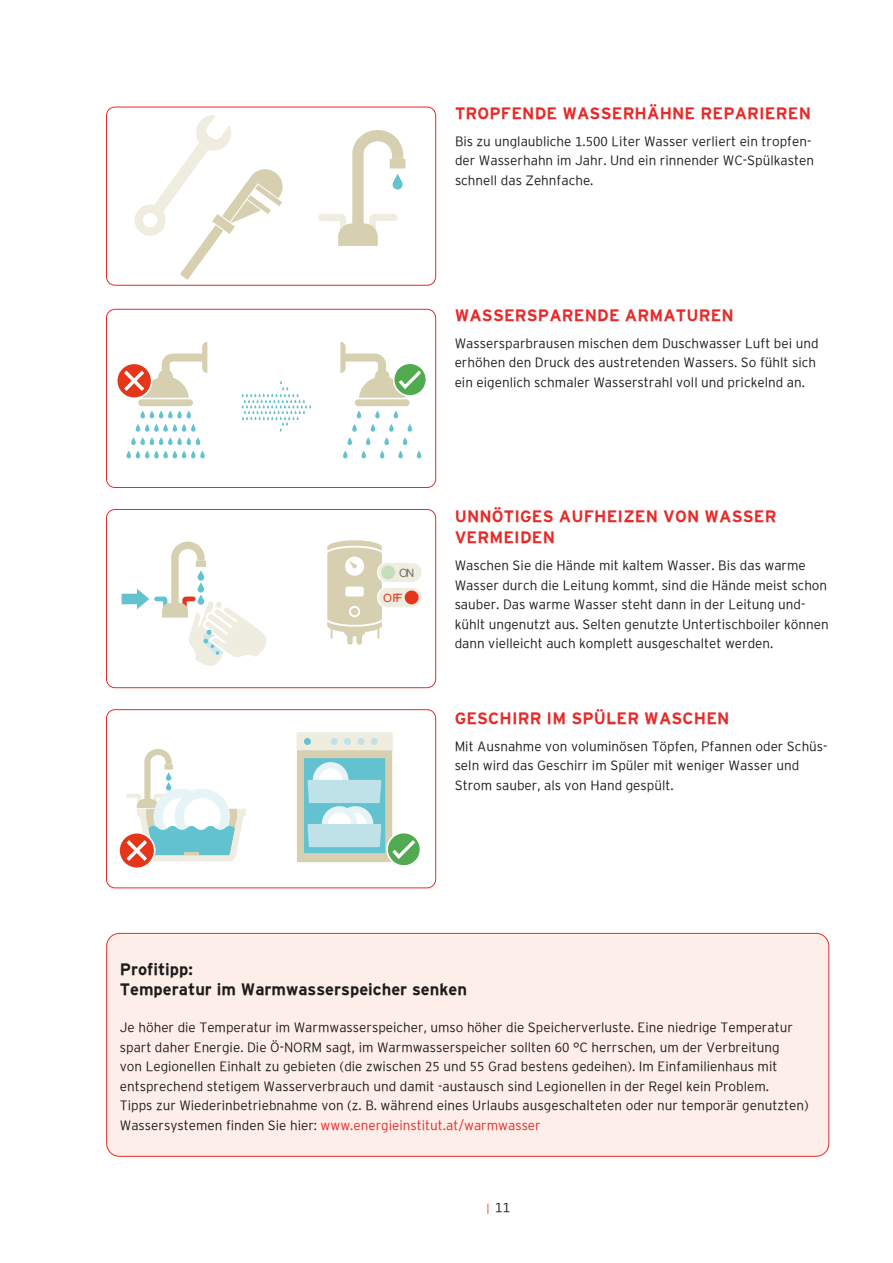
<style>
.page{position:relative;width:893px;height:1263px;background:#fff}
.page>*{position:absolute;margin:0;border:0;box-sizing:border-box;transform-origin:0 0}
.t1{font:700 16.5px/21px "Energieinstitut";letter-spacing:.01em;color:#e62b2a}
.t2{font:700 16.5px/19.5px "Energieinstitut";color:#1d1d1b}
.t3{font:300 13.5px/19.5px "Energieinstitut";color:#1d1d1b}
.t4{font:11.4px "Arial";color:#e5361a}
.t5{font:11.4px "Arial";color:#76756d}
.s1{color:#e62b2a}
.s2{font-size:10.5px;color:#e62b2a}
</style>
<div class="page">
<svg style="left:318px;top:130px;width:85px;height:116px"></svg>
<div style="left:390px;top:159px;width:15px;height:10px;background:#d6d0b1"></div>
<svg style="left:134px;top:115px;width:149px;height:165px"></svg>
<div style="left:106px;top:107px;width:330px;height:178px;border:1px solid #e62b2a;border-radius:9px"></div>
<svg style="left:242px;top:381px;width:69px;height:50px"></svg>
<div style="left:138px;top:399px;width:55px;height:7px;background:#d6d0b1;border-radius:3px"></div>
<svg style="left:140px;top:411px;width:51px;height:7px"></svg>
<svg style="left:135px;top:424px;width:5px;height:8px"></svg>
<svg style="left:145px;top:424px;width:5px;height:8px"></svg>
<svg style="left:154px;top:424px;width:5px;height:8px"></svg>
<svg style="left:163px;top:424px;width:5px;height:8px"></svg>
<svg style="left:172px;top:424px;width:5px;height:8px"></svg>
<svg style="left:182px;top:424px;width:5px;height:8px"></svg>
<svg style="left:191px;top:424px;width:5px;height:8px"></svg>
<svg style="left:131px;top:437px;width:5px;height:8px"></svg>
<svg style="left:140px;top:437px;width:5px;height:8px"></svg>
<svg style="left:149px;top:437px;width:5px;height:8px"></svg>
<svg style="left:159px;top:437px;width:5px;height:8px"></svg>
<svg style="left:168px;top:437px;width:5px;height:8px"></svg>
<svg style="left:177px;top:437px;width:5px;height:8px"></svg>
<svg style="left:186px;top:437px;width:5px;height:8px"></svg>
<svg style="left:195px;top:437px;width:6px;height:8px"></svg>
<svg style="left:126px;top:451px;width:79px;height:7px"></svg>
<div style="left:355px;top:399px;width:55px;height:7px;background:#d6d0b1;border-radius:3px"></div>
<svg style="left:393px;top:411px;width:5px;height:7px"></svg>
<svg style="left:375px;top:411px;width:5px;height:7px"></svg>
<svg style="left:356px;top:411px;width:6px;height:7px"></svg>
<svg style="left:407px;top:424px;width:5px;height:8px"></svg>
<svg style="left:389px;top:424px;width:5px;height:8px"></svg>
<svg style="left:370px;top:424px;width:5px;height:8px"></svg>
<svg style="left:352px;top:424px;width:5px;height:8px"></svg>
<svg style="left:403px;top:437px;width:5px;height:8px"></svg>
<svg style="left:384px;top:437px;width:5px;height:8px"></svg>
<svg style="left:366px;top:437px;width:5px;height:8px"></svg>
<svg style="left:347px;top:437px;width:5px;height:8px"></svg>
<svg style="left:416px;top:451px;width:6px;height:7px"></svg>
<svg style="left:398px;top:451px;width:5px;height:7px"></svg>
<svg style="left:380px;top:451px;width:5px;height:7px"></svg>
<svg style="left:361px;top:451px;width:5px;height:7px"></svg>
<svg style="left:343px;top:451px;width:5px;height:7px"></svg>
<svg style="left:117px;top:363px;width:35px;height:35px"></svg>
<div style="left:116px;top:362px;width:36px;height:37px;border:2px solid #fff;border-radius:50%"></div>
<svg style="left:120px;top:342px;width:87px;height:56px"></svg>
<div style="left:393px;top:362px;width:34px;height:35px;border:2px solid #fff;border-radius:50%"></div>
<svg style="left:340px;top:342px;width:85px;height:56px"></svg>
<div style="left:106px;top:309px;width:330px;height:179px;border:1px solid #e62b2a;border-radius:9px"></div>
<svg style="left:327px;top:540px;width:55px;height:105px"></svg>
<div style="left:378px;top:562px;width:44px;height:21px;background:#efece0;border-radius:10px"></div>
<div style="left:377px;top:561px;width:46px;height:22px;border:1px solid #fff;border-radius:10px"></div>
<div style="left:381px;top:565px;width:14px;height:14px;background:#c6ddbb;border-radius:50%"></div>
<div style="left:378px;top:587px;width:44px;height:21px;background:#efece0;border-radius:10px"></div>
<div style="left:377px;top:586px;width:46px;height:22px;border:1px solid #fff;border-radius:10px"></div>
<div style="left:405px;top:590px;width:14px;height:14px;background:#e5361a;border-radius:50%"></div>
<svg style="left:122px;top:542px;width:145px;height:124px"></svg>
<div style="left:106px;top:509px;width:330px;height:179px;border:1px solid #e62b2a;border-radius:9px"></div>
<svg style="left:119px;top:833px;width:36px;height:35px"></svg>
<div style="left:118px;top:832px;width:38px;height:37px;border:2px solid #fff;border-radius:50%"></div>
<svg style="left:123px;top:749px;width:123px;height:116px"></svg>
<div style="left:297px;top:733px;width:95px;height:129px;background:#d6d0b1"></div>
<div style="left:297px;top:733px;width:95px;height:17px;background:#efece0"></div>
<div style="left:304px;top:738px;width:7px;height:7px;background:#63c2cf;border-radius:50%"></div>
<div style="left:331px;top:738px;width:7px;height:7px;background:#bee2e8;border-radius:50%"></div>
<div style="left:344px;top:738px;width:7px;height:7px;background:#bee2e8;border-radius:50%"></div>
<div style="left:357px;top:738px;width:7px;height:7px;background:#bee2e8;border-radius:50%"></div>
<div style="left:371px;top:738px;width:7px;height:7px;background:#bee2e8;border-radius:50%"></div>
<div style="left:304px;top:758px;width:81px;height:95px;background:#63c2cf"></div>
<div style="left:313px;top:762px;width:35px;height:36px;background:#e7f4f7;border-radius:50%"></div>
<div style="left:319px;top:768px;width:23px;height:23px;background:#fff;border-radius:50%"></div>
<div style="left:338px;top:806px;width:35px;height:36px;background:#e7f4f7;border-radius:50%"></div>
<div style="left:345px;top:813px;width:21px;height:22px;background:#fff;border-radius:50%"></div>
<div style="left:322px;top:806px;width:35px;height:36px;background:#e7f4f7;border-radius:50%"></div>
<div style="left:328px;top:812px;width:23px;height:23px;background:#fff;border-radius:50%"></div>
<div style="left:307px;top:780px;width:74px;height:23px;background:#bee2e8"></div>
<svg style="left:307px;top:824px;width:113px;height:42px"></svg>
<div style="left:106px;top:709px;width:330px;height:179px;border:1px solid #e62b2a;border-radius:9px"></div>
<div style="left:107px;top:933px;width:722px;height:223px;background:#feeee9;border-radius:13px"></div>
<div style="left:106px;top:933px;width:723px;height:224px;border:1px solid #e62b2a;border-radius:13px"></div>
<p class="t1" style="left:455px;top:103px;width:358px">TROPFENDE WASSERHÄHNE REPARIEREN</p>
<p class="t3" style="left:455px;top:131px;width:361px">Bis zu unglaubliche 1.500 Liter Wasser verliert ein tropfen&shy;der Wasserhahn im Jahr. Und ein rinnender WC-Spülkasten schnell das Zehnfache.</p>
<p class="t1" style="left:455px;top:305px;width:281px">WASSERSPARENDE ARMATUREN</p>
<p class="t3" style="left:455px;top:334px;width:365px">Wassersparbrausen mischen dem Duschwasser Luft bei und erhöhen den Druck des austretenden Wassers. So fühlt sich ein eigenlich schmaler Wasserstrahl voll und prickelnd an.</p>
<p class="t5" style="left:399px;top:565px;width:16px">ON</p>
<p class="t4" style="left:383px;top:590px;width:21px">O FF</p>
<p class="t1" style="left:455px;top:506px;width:323px">UNNÖTIGES AUFHEIZEN VON WASSER<br>VERMEIDEN</p>
<p class="t3" style="left:455px;top:556px;width:376px">Waschen Sie die Hände mit kaltem Wasser. Bis das warme Wasser durch die Leitung kommt, sind die Hände meist schon sauber. Das warme Wasser steht dann in der Leitung und&shy;kühlt ungenutzt aus. Selten genutzte Untertischboiler können dann vielleicht auch komplett ausgeschaltet werden.</p>
<p class="t1" style="left:455px;top:708px;width:276px">GESCHIRR IM SPÜLER WASCHEN</p>
<p class="t3" style="left:455px;top:736px;width:374px">Mit Ausnahme von voluminösen Töpfen, Pfannen oder Schüs&shy;seln wird das Geschirr im Spüler mit weniger Wasser und<br>Strom sauber, als von Hand gespült.</p>
<p class="t2" style="left:120px;top:960px;width:349px">Profitipp:<br>Temperatur im Warmwasserspeicher senken</p>
<p class="t3" style="left:120px;top:1018px;width:690px">Je höher die Temperatur im Warmwasserspeicher, umso höher die Speicherverluste. Eine niedrige Temperatur spart daher Energie. Die Ö-NORM sagt, im Warmwasserspeicher sollten 60 °C herrschen, um der Verbreitung<br>von Legionellen Einhalt zu gebieten (die zwischen 25 und 55 Grad bestens gedeihen). Im Einfamilienhaus mit entsprechend stetigem Wasserverbrauch und damit -austausch sind Legionellen in der Regel kein Problem.<br>Tipps zur Wiederinbetriebnahme von (z. B. während eines Urlaubs ausgeschalteten oder nur temporär genutzten)<br>Wassersystemen finden Sie hier: <span class="s1">www.energieinstitut.at/warmwasser</span></p>
<p class="t3" style="left:486px;top:1197px;width:25px"><span class="s2">|</span> 11</p>
</div>
